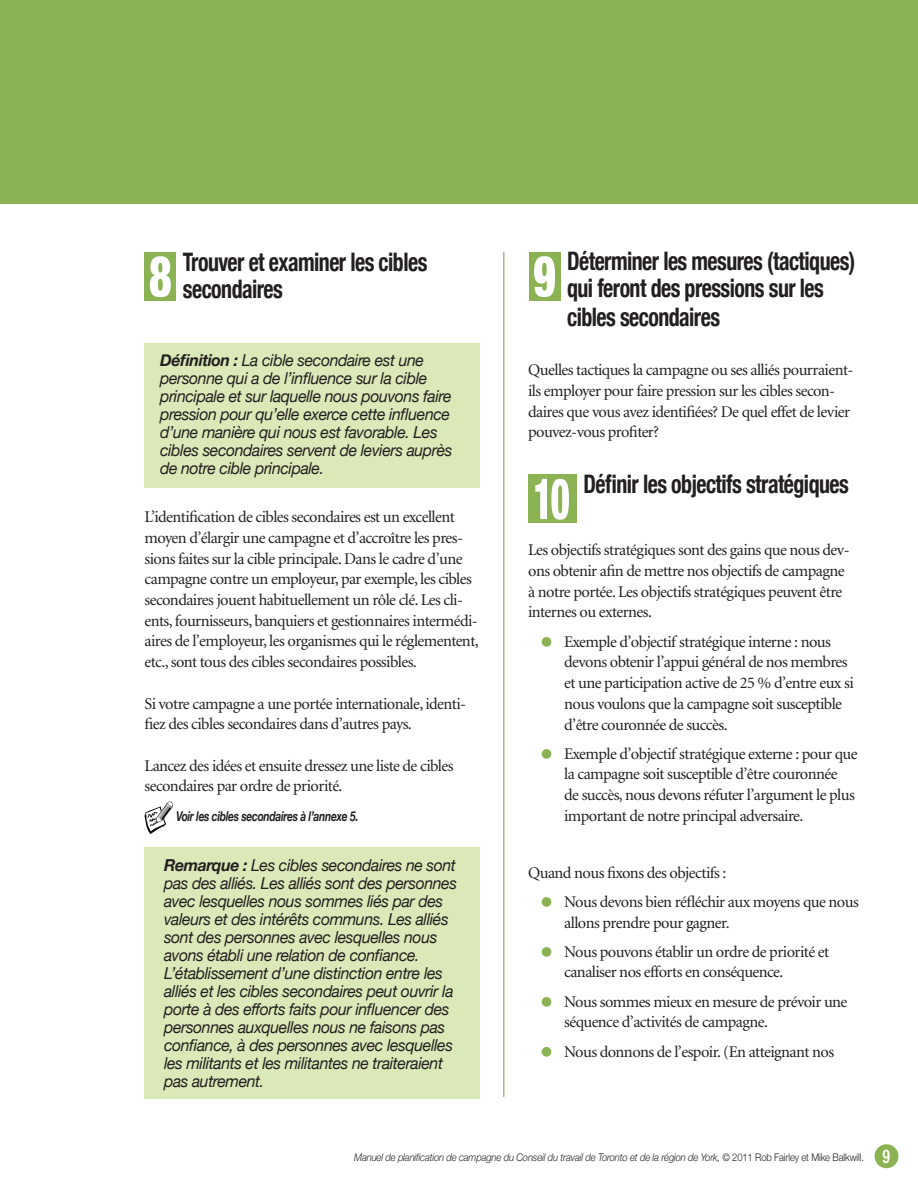
<style>
.page{position:relative;width:918px;height:1188px;background:#fff}
.page>*{position:absolute;margin:0;border:0;box-sizing:border-box;transform-origin:0 0}
.t1{font:700 condensed 25.5px/27.8px "Helvetica Neue";letter-spacing:-.025em;color:#231f20;scale:.86 1}
.t2{font:18.75px "Helvetica CY Bold";color:#fff;scale:.93 1}
.t3{font:italic 16.5px/18px "Helvetica Neue";letter-spacing:-.025em;color:#231f20;scale:.96 1}
.t4{font:16.35px/20.7px "Minion";letter-spacing:-.035em;color:#231f20}
.t5{font:italic 700 13.5px "Helvetica Neue";letter-spacing:-.025em;color:#231f20;scale:.76 1}
.t6{font:italic 300 10.5px "Helvetica Neue";letter-spacing:-.015em;color:#231f20;scale:.9 1}
.s1{font-weight:700}
.s2{font-style:normal}
</style>
<div class="page">
<div style="left:542px;top:637px;width:9px;height:10px;background:#8bb354;border-radius:50%"></div>
<div style="left:542px;top:749px;width:9px;height:10px;background:#8bb354;border-radius:50%"></div>
<div style="left:542px;top:897px;width:9px;height:10px;background:#8bb354;border-radius:50%"></div>
<div style="left:542px;top:947px;width:9px;height:10px;background:#8bb354;border-radius:50%"></div>
<div style="left:542px;top:997px;width:9px;height:10px;background:#8bb354;border-radius:50%"></div>
<div style="left:542px;top:1047px;width:9px;height:10px;background:#8bb354;border-radius:50%"></div>
<hr style="left:503px;top:252px;width:1px;height:845px;background:#779b48">
<div style="left:529px;top:252px;width:31px;height:48px;background:#8bb354"></div>
<svg style="left:534px;top:256px;width:21px;height:41px"></svg>
<div style="left:529px;top:474px;width:48px;height:49px;background:#8bb354"></div>
<svg style="left:535px;top:479px;width:34px;height:41px"></svg>
<div style="left:875px;top:1144px;width:23px;height:24px;background:#8bb354;border-radius:50%"></div>
<svg style="left:145px;top:802px;width:28px;height:32px"></svg>
<div style="left:145px;top:848px;width:335px;height:251px;background:#dbe9b8"></div>
<div style="left:145px;top:252px;width:31px;height:49px;background:#8bb354"></div>
<svg style="left:150px;top:256px;width:21px;height:41px"></svg>
<div style="left:144px;top:344px;width:336px;height:144px;background:#dbe9b8"></div>
<div style="left:0;top:0;width:918px;height:203px;background:#8bb354"></div>
<h1 class="t1" style="left:183px;top:248px;width:286px;line-height:27px">Trouver et examiner les cibles secondaires</h1>
<p class="t3" style="left:160px;top:351px;width:306px"><span class="s1">Définition :</span> La cible secondaire est une personne qui a de l’influence sur la cible principale et sur laquelle nous pouvons faire pression pour qu’elle exerce cette influence d’une manière qui nous est favorable. Les cibles secondaires servent de leviers auprès de notre cible principale.</p>
<p class="t4" style="left:145px;top:507px;width:336px">L’identification de cibles secondaires est un excellent moyen d’élargir une campagne et d’accroître les pres&shy;sions faites sur la cible principale. Dans le cadre d’une campagne contre un employeur, par exemple, les cibles secondaires jouent habituellement un rôle clé. Les cli&shy;ents, fournisseurs, banquiers et gestionnaires intermédi&shy;aires de l’employeur, les organismes qui le réglementent, etc., sont tous des cibles secondaires possibles.</p>
<p class="t4" style="left:145px;top:694px;width:323px">Si votre campagne a une portée internationale, identi&shy;fiez des cibles secondaires dans d’autres pays.</p>
<p class="t4" style="left:145px;top:756px;width:311px">Lancez des idées et ensuite dressez une liste de cibles secondaires par ordre de priorité.</p>
<p class="t5" style="left:176px;top:807px;width:242px">Voir les cibles secondaires à l’annexe 5.</p>
<p class="t3" style="left:164px;top:856px;width:307px"><span class="s1">Remarque :</span> Les cibles secondaires ne sont pas des alliés. Les alliés sont des personnes avec lesquelles nous sommes liés par des valeurs et des intérêts communs. Les alliés sont des personnes avec lesquelles nous avons établi une relation de confiance.<br>L’établissement d’une distinction entre les alliés et les cibles secondaires peut ouvrir la porte à des efforts faits pour influencer des personnes auxquelles nous ne faisons pas confiance, à des personnes avec lesquelles les militants et les militantes ne traiteraient pas autrement.</p>
<h1 class="t1" style="left:567px;top:247px;width:337px">Déterminer les mesures (tactiques) qui feront des pressions sur les cibles secondaires</h1>
<p class="t4" style="left:528px;top:360px;width:327px">Quelles tactiques la campagne ou ses alliés pourraient&shy;ils employer pour faire pression sur les cibles secon&shy;daires que vous avez identifiées? De quel effet de levier pouvez-vous profiter?</p>
<h1 class="t1" style="left:584px;top:470px;width:310px">Définir les objectifs stratégiques</h1>
<p class="t4" style="left:528px;top:540px;width:323px">Les objectifs stratégiques sont des gains que nous dev&shy;ons obtenir afin de mettre nos objectifs de campagne à notre portée. Les objectifs stratégiques peuvent être internes ou externes.</p>
<p class="t4" style="left:564px;top:632px;width:291px">Exemple d’objectif stratégique interne : nous devons obtenir l’appui général de nos membres et une participation active de 25 % d’entre eux si nous voulons que la campagne soit susceptible d’être couronnée de succès.</p>
<p class="t4" style="left:564px;top:744px;width:295px">Exemple d’objectif stratégique externe : pour que la campagne soit susceptible d’être couronnée<br>de succès, nous devons réfuter l’argument le plus important de notre principal adversaire.</p>
<p class="t4" style="left:564px;top:858px;width:296px;line-height:29.2px;text-indent:-36px">Quand nous fixons des objectifs :<br>Nous devons bien réfléchir aux moyens que nous</p>
<p class="t4" style="left:564px;top:908px;width:267px;line-height:29.2px">allons prendre pour gagner.<br>Nous pouvons établir un ordre de priorité et</p>
<p class="t4" style="left:564px;top:958px;width:285px;line-height:29.2px">canaliser nos efforts en conséquence.<br>Nous sommes mieux en mesure de prévoir une</p>
<p class="t4" style="left:564px;top:1008px;width:272px;line-height:29.2px">séquence d’activités de campagne.<br>Nous donnons de l’espoir. (En atteignant nos</p>
<p class="t6" style="left:354px;top:1151px;width:568px">Manuel de planification de campagne du Conseil du travail de Toronto et de la région de York, <span class="s2">© 2011 Rob Fairley et Mike Balkwill.</span></p>
<p class="t2" style="left:883px;top:1145px;width:10px">9</p>
</div>
